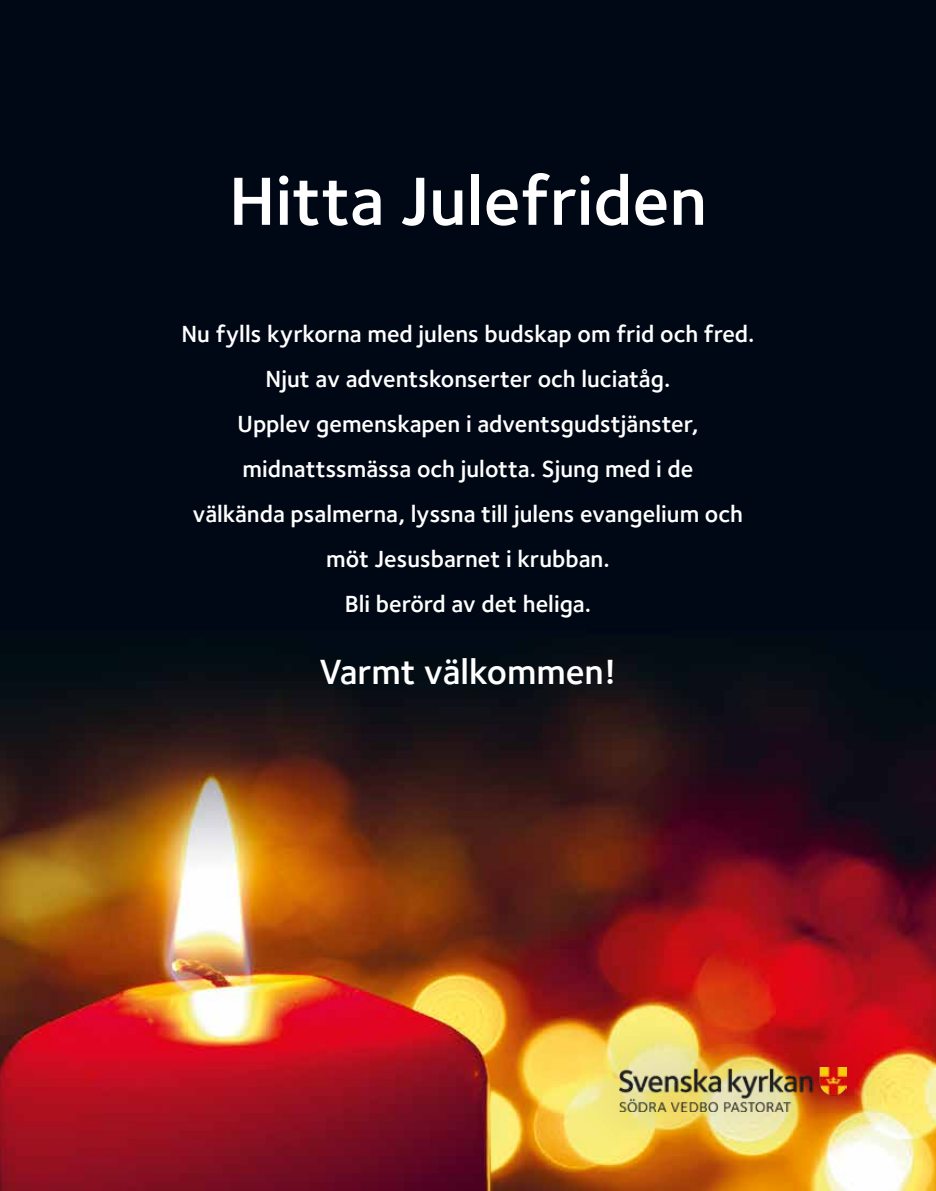
<style>
.page{position:relative;width:936px;height:1191px;background:#fff}
.page>*{position:absolute;margin:0;border:0;box-sizing:border-box;transform-origin:0 0}
.t1{font:600 70.5px "Foundry Sterling";color:#fff}
.t2{font:600 36px "Foundry Sterling";color:#fff}
.t3{font:600 24px/45px "Foundry Sterling";color:#fff;text-align:center}
</style>
<div class="page">
<img style="left:0;top:0;width:935px;height:1191px">
<div style="left:568px;top:1012px;width:332px;height:153px;background:#000;opacity:.47"></div>
<img style="left:619px;top:1067px;width:227px;height:44px">
<h1 class="t1" style="left:229px;top:159px;width:479px">Hitta Julefriden</h1>
<p class="t3" style="left:181px;top:311px;width:574px">Nu fylls kyrkorna med julens budskap om frid och fred.<br>Njut av adventskonserter och luciatåg.<br>Upplev gemenskapen i adventsgudstjänster, midnattssmässa och julotta. Sjung med i de<br>välkända psalmerna, lyssna till julens evangelium och möt Jesusbarnet i krubban.<br>Bli berörd av det heliga.</p>
<h2 class="t2" style="left:319px;top:650px;width:299px">Varmt välkommen!</h2>
</div>
